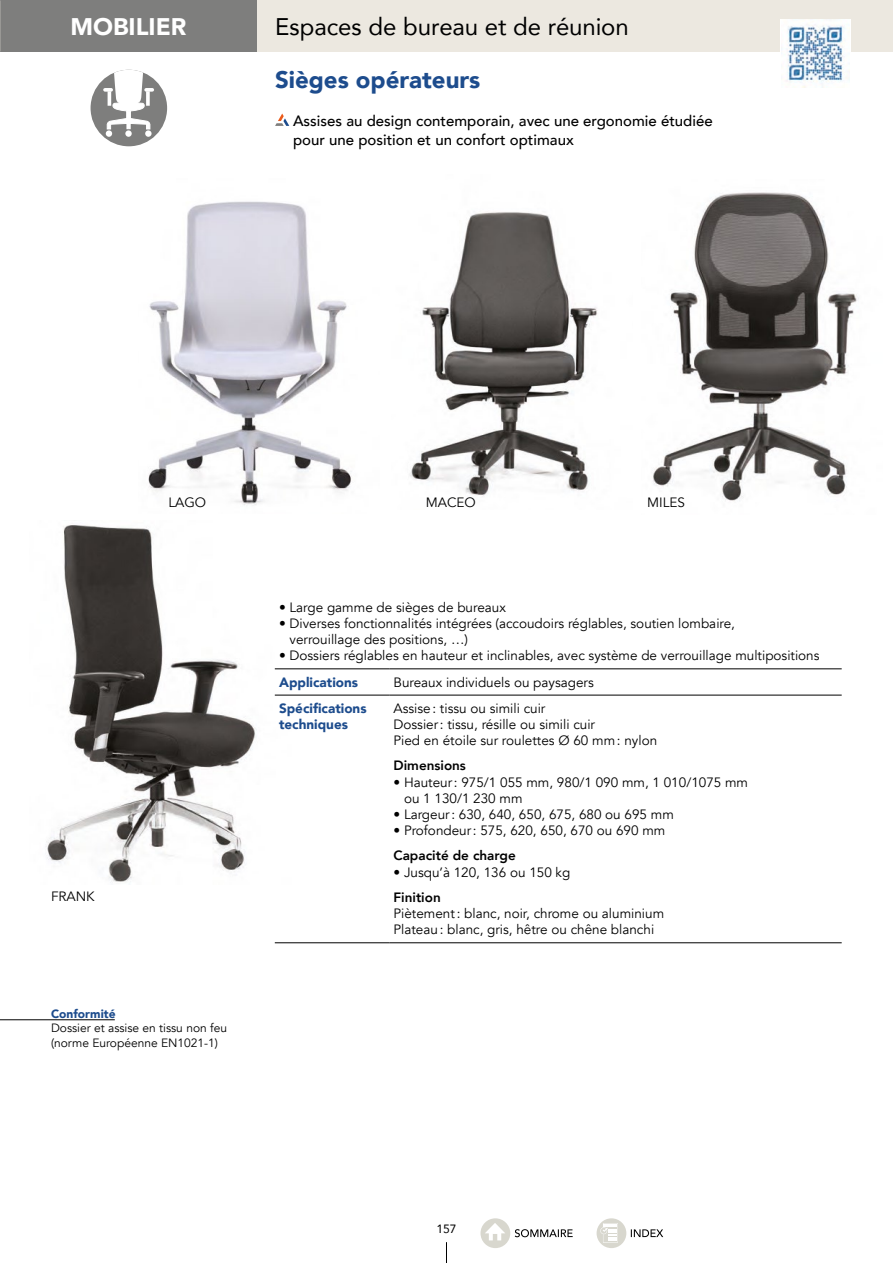
<style>
.page{position:relative;width:893px;height:1263px;background:#fff}
.page>*{position:absolute;margin:0;border:0;box-sizing:border-box;transform-origin:0 0}
.t1{font:24px "Avenir";letter-spacing:-.005em;color:#000}
.t2{font:900 24px "Avenir";color:#1d4c8d}
.t3{font:900 24px "Avenir";color:#fff}
.t4{font:500 15px/18.8px "Avenir";color:#000}
.t5{font:13.5px/16.2px "Avenir";color:#000}
.t6{font:900 13.5px/16.2px "Avenir";color:#1d4c8d}
.t7{font:800 13.5px "Avenir";color:#000}
.t8{font:12px/14.4px "Avenir";color:#000}
.t9{font:12px "Avenir";color:#000}
.s1{font-weight:900;color:#1d4c8d}
.s2{font-weight:800}
</style>
<div class="page">
<svg style="left:446px;top:1242px;width:1px;height:21px"></svg>
<img style="left:46px;top:525px;width:246px;height:357px">
<div style="left:256px;top:0;width:637px;height:51px;background:#ece8e0"></div>
<svg style="left:275px;top:114px;width:14px;height:12px"></svg>
<div style="left:0;top:0;width:256px;height:51px;background:#7e7e7d"></div>
<div style="left:780px;top:19px;width:71px;height:69px;background:#fff"></div>
<img style="left:781px;top:24px;width:67px;height:64px">
<hr style="left:275px;top:669px;width:114px;height:1px;background:#000">
<hr style="left:389px;top:669px;width:453px;height:1px;background:#000">
<hr style="left:275px;top:695px;width:114px;height:1px;background:#000">
<hr style="left:389px;top:695px;width:453px;height:1px;background:#000">
<hr style="left:275px;top:942px;width:114px;height:1px;background:#000">
<hr style="left:389px;top:942px;width:453px;height:1px;background:#000">
<hr style="left:0;top:1019px;width:115px;height:1px;background:#000">
<img style="left:148px;top:201px;width:204px;height:304px">
<img style="left:409px;top:212px;width:189px;height:285px">
<img style="left:653px;top:192px;width:206px;height:309px">
<div style="left:91px;top:70px;width:76px;height:76px;background:#7e7e7d;border-radius:50%"></div>
<div style="left:145px;top:130px;width:7px;height:7px;background:#fff;border-radius:50%"></div>
<div style="left:106px;top:130px;width:6px;height:7px;background:#fff;border-radius:50%"></div>
<div style="left:125px;top:130px;width:7px;height:7px;background:#fff;border-radius:50%"></div>
<svg style="left:97px;top:70px;width:55px;height:60px"></svg>
<div style="left:480px;top:1218px;width:30px;height:30px;background:#d8d7ce;border-radius:50%"></div>
<svg style="left:485px;top:1223px;width:20px;height:17px"></svg>
<div style="left:597px;top:1218px;width:29px;height:30px;background:#d8d7ce;border-radius:50%"></div>
<svg style="left:600px;top:1223px;width:18px;height:20px"></svg>
<svg style="left:515px;top:1229px;width:58px;height:8px"></svg>
<svg style="left:631px;top:1229px;width:32px;height:8px"></svg>
<p class="t3" style="left:70px;top:6px;width:117px">MOBILIER</p>
<p class="t1" style="left:275px;top:8px;width:355px">Espaces de bureau et de réunion</p>
<p class="t2" style="left:275px;top:60px;width:207px">Sièges opérateurs</p>
<p class="t4" style="left:293px;top:110px;width:421px">Assises au design contemporain, avec une ergonomie étudiée pour une position et un confort optimaux</p>
<p class="t5" style="left:168px;top:495px;width:39px">LAGO</p>
<p class="t5" style="left:426px;top:495px;width:52px">MACEO</p>
<p class="t5" style="left:647px;top:495px;width:39px">MILES</p>
<p class="t5" style="left:51px;top:888px;width:45px">FRANK</p>
<p class="t8" style="left:51px;top:1007px;width:178px"><span class="s1">Conformité<br></span>Dossier et assise en tissu non feu (norme Européenne EN1021-1)</p>
<p class="t5" style="left:279px;top:599px;width:228px">• Large gamme de sièges de bureaux</p>
<p class="t5" style="left:290px;top:615px;width:447px;text-indent:-11px">• Diverses fonctionnalités intégrées (accoudoirs réglables, soutien lombaire, verrouillage des positions, …)</p>
<p class="t5" style="left:279px;top:643px;width:542px;line-height:26.2px">• Dossiers réglables en hauteur et inclinables, avec système de verrouillage multipositions<br><span class="s1">Applications</span></p>
<p class="t5" style="left:393px;top:674px;width:202px">Bureaux individuels ou paysagers</p>
<p class="t6" style="left:279px;top:700px;width:89px">Spécifications techniques</p>
<p class="t5" style="left:393px;top:700px;width:265px">Assise: tissu ou simili cuir<br>Dossier: tissu, résille ou simili cuir<br>Pied en étoile sur roulettes Ø 60 mm: nylon</p>
<p class="t7" style="left:393px;top:755px;width:74px">Dimensions</p>
<p class="t5" style="left:404px;top:774px;width:346px;text-indent:-11px">• Hauteur: 975/1 055 mm, 980/1 090 mm, 1 010/1075 mm ou 1 130/1 230 mm</p>
<p class="t5" style="left:393px;top:806px;width:282px">• Largeur: 630, 640, 650, 675, 680 ou 695 mm</p>
<p class="t5" style="left:393px;top:818px;width:273px;line-height:25.2px">• Profondeur: 575, 620, 650, 670 ou 690 mm<br><span class="s2">Capacité de charge</span></p>
<p class="t5" style="left:393px;top:860px;width:178px;line-height:25.2px">• Jusqu’à 120, 136 ou 150 kg<br><span class="s2">Finition</span></p>
<p class="t5" style="left:393px;top:905px;width:272px">Piètement: blanc, noir, chrome ou aluminium<br>Plateau: blanc, gris, hêtre ou chêne blanchi</p>
<p class="t9" style="left:436px;top:1219px;width:22px">157</p>
</div>
